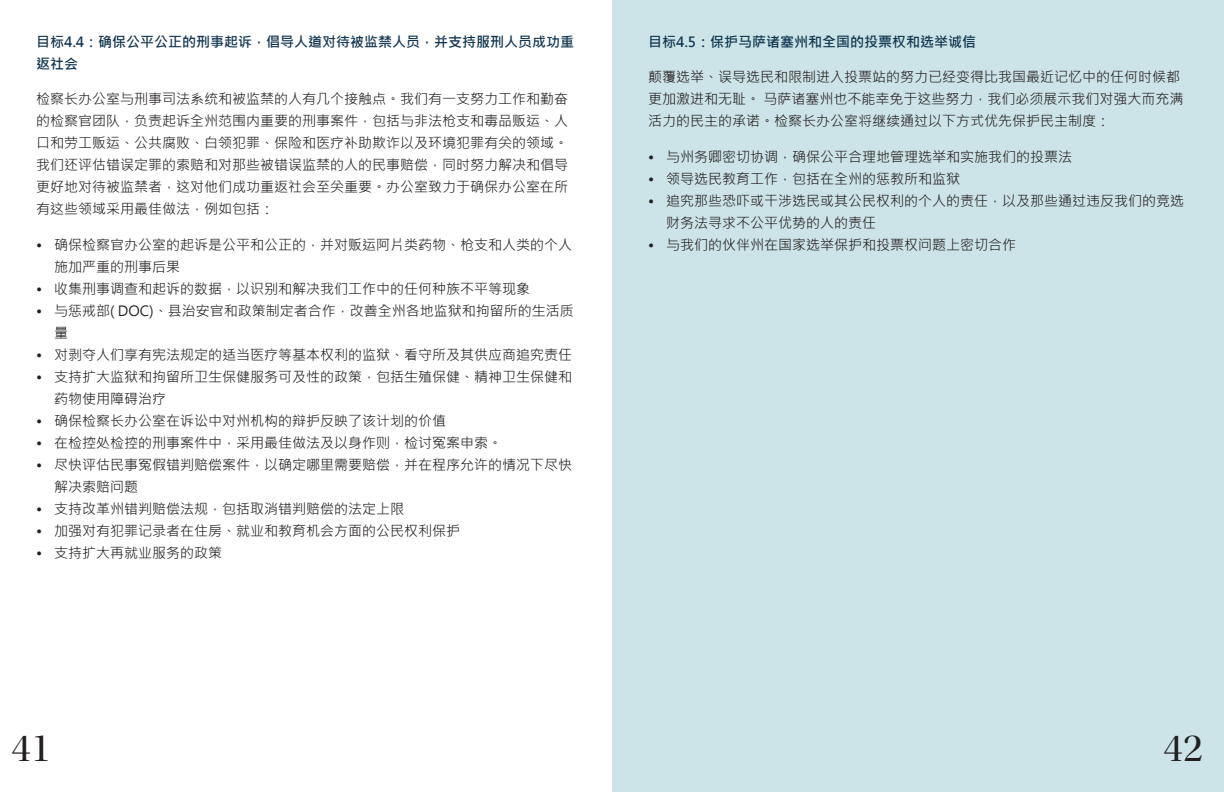
<style>
.page{position:relative;width:1224px;height:792px;background:#fff}
.page>*{position:absolute;margin:0;border:0;box-sizing:border-box;transform-origin:0 0}
.t1{font:40px "Utopia Std Disp";color:#231f20}
.Default{font:14px/22px "Microsoft Jheng Hei";color:#231f20}
.Default-2{font:700 14px/22px "Microsoft Jheng Hei";color:#133751}
</style>
<div class="page">
<div style="left:612px;top:0;width:612px;height:792px;background:#cce4e7"></div>
<p class="Default-2" style="left:36px;top:31px;width:540px">目标4.4：确保公平公正的刑事起诉，倡导人道对待被监禁人员，并支持服刑人员成功重返社会</p>
<p class="Default" style="left:36px;top:88px;width:533px;text-align:justify">检察长办公室与刑事司法系统和被监禁的人有几个接触点。我们有一支努力工作和勤奋的检察官团队，负责起诉全州范围内重要的刑事案件，包括与非法枪支和毒品贩运、人口和劳工贩运、公共腐败、白领犯罪、保险和医疗补助欺诈以及环境犯罪有关的领域。我们还评估错误定罪的索赔和对那些被错误监禁的人的民事赔偿，同时努力解决和倡导更好地对待被监禁者，这对他们成功重返社会至关重要。办公室致力于确保办公室在所有这些领域采用最佳做法，例如包括：</p>
<p class="Default" style="left:54px;top:233px;width:519px;text-indent:-18px">• 确保检察官办公室的起诉是公平和公正的，并对贩运阿片类药物、枪支和人类的个人施加严重的刑事后果</p>
<p class="Default" style="left:36px;top:277px;width:495px">• 收集刑事调查和起诉的数据，以识别和解决我们工作中的任何种族不平等现象</p>
<p class="Default" style="left:54px;top:299px;width:521px;text-indent:-18px">• 与惩戒部( DOC)、县治安官和政策制定者合作，改善全州各地监狱和拘留所的生活质量</p>
<p class="Default" style="left:36px;top:343px;width:537px">• 对剥夺人们享有宪法规定的适当医疗等基本权利的监狱、看守所及其供应商追究责任</p>
<p class="Default" style="left:54px;top:365px;width:519px;text-indent:-18px">• 支持扩大监狱和拘留所卫生保健服务可及性的政策，包括生殖保健、精神卫生保健和药物使用障碍治疗</p>
<p class="Default" style="left:36px;top:409px;width:411px">• 确保检察长办公室在诉讼中对州机构的辩护反映了该计划的价值</p>
<p class="Default" style="left:36px;top:431px;width:467px">• 在检控处检控的刑事案件中，采用最佳做法及以身作则，检讨冤案申索。</p>
<p class="Default" style="left:54px;top:453px;width:519px;text-indent:-18px">• 尽快评估民事冤假错判赔偿案件，以确定哪里需要赔偿，并在程序允许的情况下尽快解决索赔问题</p>
<p class="Default" style="left:36px;top:497px;width:369px">• 支持改革州错判赔偿法规，包括取消错判赔偿的法定上限</p>
<p class="Default" style="left:36px;top:519px;width:425px">• 加强对有犯罪记录者在住房、就业和教育机会方面的公民权利保护</p>
<p class="Default" style="left:36px;top:541px;width:187px">• 支持扩大再就业服务的政策</p>
<p class="Default-2" style="left:648px;top:31px;width:330px">目标4.5：保护马萨诸塞州和全国的投票权和选举诚信</p>
<p class="Default" style="left:648px;top:66px;width:537px">颠覆选举、误导选民和限制进入投票站的努力已经变得比我国最近记忆中的任何时候都更加激进和无耻。 马萨诸塞州也不能幸免于这些努力，我们必须展示我们对强大而充满活力的民主的承诺。检察长办公室将继续通过以下方式优先保护民主制度：</p>
<p class="Default" style="left:648px;top:145px;width:425px">• 与州务卿密切协调，确保公平合理地管理选举和实施我们的投票法</p>
<p class="Default" style="left:648px;top:167px;width:313px">• 领导选民教育工作，包括在全州的惩教所和监狱</p>
<p class="Default" style="left:666px;top:189px;width:519px;text-indent:-18px">• 追究那些恐吓或干涉选民或其公民权利的个人的责任，以及那些通过违反我们的竞选财务法寻求不公平优势的人的责任</p>
<p class="Default" style="left:648px;top:233px;width:369px">• 与我们的伙伴州在国家选举保护和投票权问题上密切合作</p>
<p class="t1" style="left:11px;top:726px;width:41px">41</p>
<p class="t1" style="left:1163px;top:726px;width:41px">42</p>
</div>
